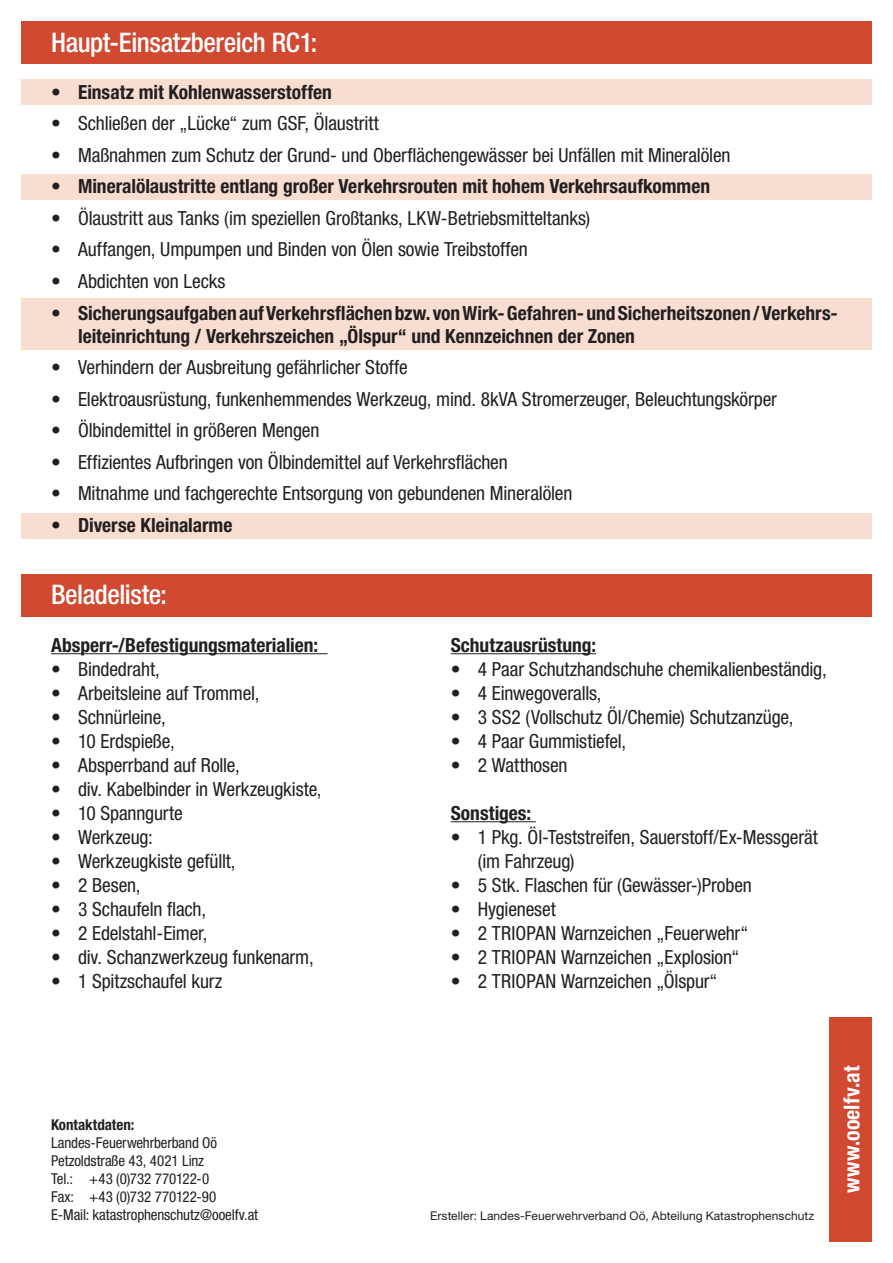
<style>
.page{position:relative;width:893px;height:1263px;background:#fff}
.page>*{position:absolute;margin:0;border:0;box-sizing:border-box;transform-origin:0 0}
.t1{font:500 condensed 27px "Helvetica Neue LT Pro";letter-spacing:-.015em;color:#fff}
.t2{font:700 condensed 21.9px "Helvetica Neue LT Std";letter-spacing:.005em;color:#fff}
.t3{font:condensed 19.5px/24px "Helvetica Neue LT Pro";letter-spacing:-.01em;color:#231f20}
.t4{font:700 condensed 19.5px/23.4px "Helvetica Neue LT Pro";color:#231f20}
.t5{font:condensed 15px "Helvetica Neue LT Pro";letter-spacing:-.005em;color:#231f20}
.t6{font:700 condensed 15px "Helvetica Neue LT Pro";letter-spacing:-.005em;color:#231f20}
.t7{font:12px "Helvetica Neue LT Pro";letter-spacing:.005em;color:#231f20}
</style>
<div class="page">
<div style="left:22px;top:21px;width:850px;height:43px;background:#d04930"></div>
<div style="left:22px;top:79px;width:850px;height:26px;background:#f7ded1"></div>
<div style="left:22px;top:174px;width:850px;height:26px;background:#f7ded1"></div>
<div style="left:22px;top:299px;width:850px;height:51px;background:#f7ded1"></div>
<div style="left:22px;top:513px;width:850px;height:25px;background:#f7ded1"></div>
<div style="left:829px;top:1017px;width:43px;height:225px;background:#d04930"></div>
<div style="left:22px;top:574px;width:850px;height:43px;background:#d04930"></div>
<hr style="left:51px;top:653px;width:277px;height:1px;background:#231f20">
<hr style="left:451px;top:653px;width:145px;height:1px;background:#231f20">
<hr style="left:451px;top:821px;width:85px;height:1px;background:#231f20">
<p class="t1" style="left:51px;top:26px;width:268px">Haupt-Einsatzbereich RC1:</p>
<p class="t4" style="left:51px;top:80px;width:282px">• Einsatz mit Kohlenwasserstoffen</p>
<p class="t3" style="left:51px;top:111px;width:329px">• Schließen der „Lücke“ zum GSF, Ölaustritt</p>
<p class="t3" style="left:51px;top:143px;width:681px">• Maßnahmen zum Schutz der Grund- und Oberflächengewässer bei Unfällen mit Mineralölen</p>
<p class="t4" style="left:51px;top:175px;width:661px">• Mineralölaustritte entlang großer Verkehrsrouten mit hohem Verkehrsaufkommen</p>
<p class="t3" style="left:51px;top:206px;width:541px">• Ölaustritt aus Tanks (im speziellen Großtanks, LKW-Betriebsmitteltanks)</p>
<p class="t3" style="left:51px;top:237px;width:478px">• Auffangen, Umpumpen und Binden von Ölen sowie Treibstoffen</p>
<p class="t3" style="left:51px;top:269px;width:176px">• Abdichten von Lecks</p>
<p class="t4" style="left:78px;top:301px;width:761px;text-indent:-27px">• Sicherungsaufgaben auf Verkehrsflächen bzw. von Wirk- Gefahren- und Sicherheitszonen / Verkehrs&shy;leiteinrichtung / Verkehrszeichen „Ölspur“ und Kennzeichnen der Zonen</p>
<p class="t3" style="left:51px;top:355px;width:358px">• Verhindern der Ausbreitung gefährlicher Stoffe</p>
<p class="t3" style="left:51px;top:387px;width:727px">• Elektroausrüstung, funkenhemmendes Werkzeug, mind. 8kVA Stromerzeuger, Beleuchtungskörper</p>
<p class="t3" style="left:51px;top:418px;width:270px">• Ölbindemittel in größeren Mengen</p>
<p class="t3" style="left:51px;top:450px;width:458px">• Effizientes Aufbringen von Ölbindemittel auf Verkehrsflächen</p>
<p class="t3" style="left:51px;top:481px;width:523px">• Mitnahme und fachgerechte Entsorgung von gebundenen Mineralölen</p>
<p class="t4" style="left:51px;top:513px;width:183px">• Diverse Kleinalarme</p>
<p class="t1" style="left:51px;top:579px;width:118px">Beladeliste:</p>
<p class="t4" style="left:51px;top:633px;width:269px">Absperr-/Befestigungsmaterialien:</p>
<p class="t3" style="left:51px;top:657px;width:110px">• Bindedraht,</p>
<p class="t3" style="left:51px;top:681px;width:210px">• Arbeitsleine auf Trommel,</p>
<p class="t3" style="left:51px;top:705px;width:116px">• Schnürleine,</p>
<p class="t3" style="left:51px;top:729px;width:125px">• 10 Erdspieße,</p>
<p class="t3" style="left:51px;top:753px;width:190px">• Absperrband auf Rolle,</p>
<p class="t3" style="left:51px;top:777px;width:272px">• div. Kabelbinder in Werkzeugkiste,</p>
<p class="t3" style="left:51px;top:801px;width:133px">• 10 Spanngurte</p>
<p class="t3" style="left:51px;top:825px;width:103px">• Werkzeug:</p>
<p class="t3" style="left:51px;top:849px;width:186px">• Werkzeugkiste gefüllt,</p>
<p class="t3" style="left:51px;top:873px;width:91px">• 2 Besen,</p>
<p class="t3" style="left:51px;top:897px;width:157px">• 3 Schaufeln flach,</p>
<p class="t3" style="left:51px;top:921px;width:158px">• 2 Edelstahl-Eimer,</p>
<p class="t3" style="left:51px;top:945px;width:264px">• div. Schanzwerkzeug funkenarm,</p>
<p class="t3" style="left:51px;top:969px;width:173px">• 1 Spitzschaufel kurz</p>
<p class="t4" style="left:451px;top:633px;width:147px">Schutzausrüstung:</p>
<p class="t3" style="left:451px;top:657px;width:377px">• 4 Paar Schutzhandschuhe chemikalienbeständig,</p>
<p class="t3" style="left:451px;top:681px;width:152px">• 4 Einwegoveralls,</p>
<p class="t3" style="left:451px;top:705px;width:344px">• 3 SS2 (Vollschutz Öl/Chemie) Schutzanzüge,</p>
<p class="t3" style="left:451px;top:729px;width:177px">• 4 Paar Gummistiefel,</p>
<p class="t3" style="left:451px;top:753px;width:118px">• 2 Watthosen</p>
<p class="t4" style="left:451px;top:801px;width:82px">Sonstiges:</p>
<p class="t3" style="left:478px;top:825px;width:342px;text-indent:-27px">• 1 Pkg. Öl-Teststreifen, Sauerstoff/Ex-Messgerät (im Fahrzeug)</p>
<p class="t3" style="left:451px;top:873px;width:303px">• 5 Stk. Flaschen für (Gewässer-)Proben</p>
<p class="t3" style="left:451px;top:897px;width:107px">• Hygieneset</p>
<p class="t3" style="left:451px;top:921px;width:299px">• 2 TRIOPAN Warnzeichen „Feuerwehr“</p>
<p class="t3" style="left:451px;top:945px;width:290px">• 2 TRIOPAN Warnzeichen „Explosion“</p>
<p class="t3" style="left:451px;top:969px;width:268px">• 2 TRIOPAN Warnzeichen „Ölspur“</p>
<p class="t6" style="left:51px;top:1116px;width:85px">Kontaktdaten:</p>
<p class="t5" style="left:51px;top:1134px;width:168px">Landes-Feuerwehrberband Oö</p>
<p class="t5" style="left:51px;top:1152px;width:155px">Petzoldstraße 43, 4021 Linz</p>
<p class="t5" style="left:51px;top:1170px;width:160px">Tel.: +43 (0)732 770122-0</p>
<p class="t5" style="left:51px;top:1188px;width:167px">Fax: +43 (0)732 770122-90</p>
<p class="t5" style="left:51px;top:1206px;width:209px">E-Mail: katastrophenschutz@ooelfv.at</p>
<p class="t7" style="left:430px;top:1209px;width:386px">Ersteller: Landes-Feuerwehrverband Oö, Abteilung Katastrophenschutz</p>
<p class="t2" style="left:838px;top:1193px;width:129px;rotate:-90deg">www.ooelfv.at</p>
</div>
